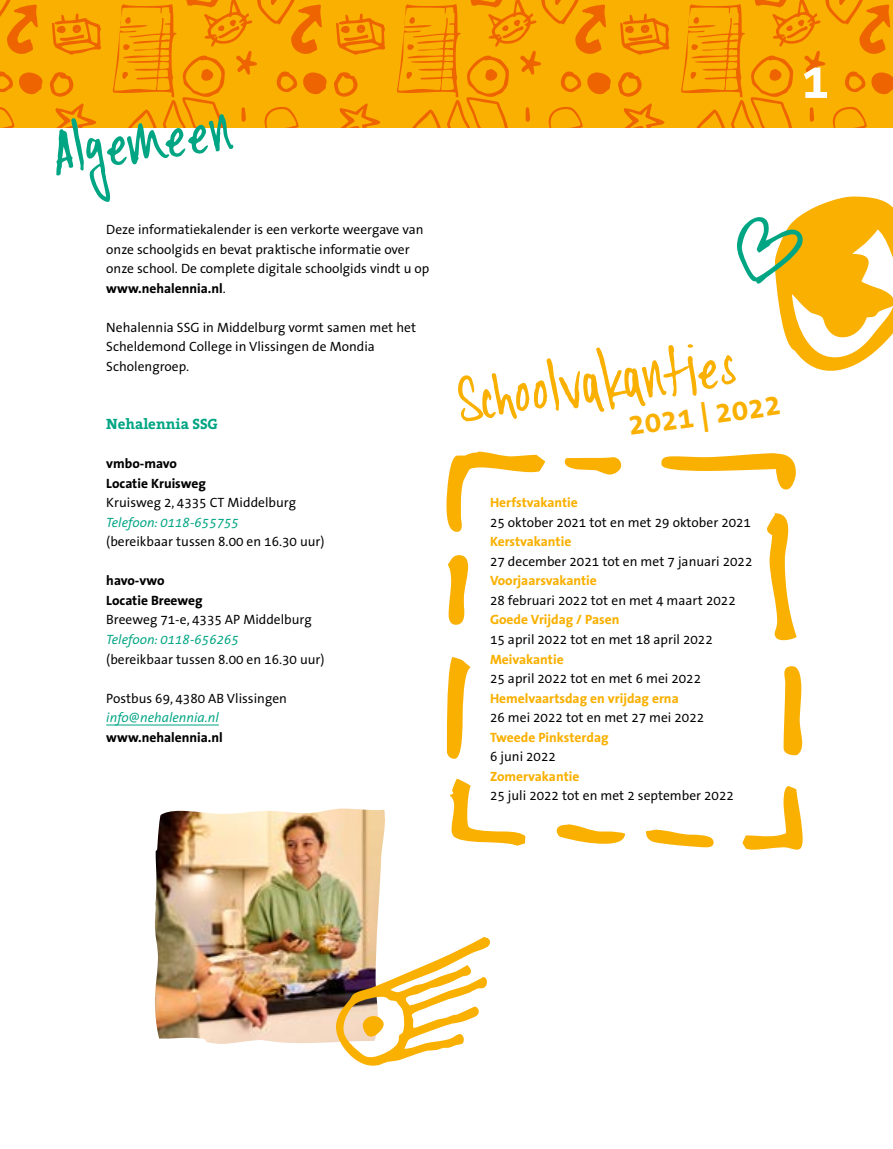
<style>
.page{position:relative;width:893px;height:1149px;background:#fff}
.page>*{position:absolute;margin:0;border:0;box-sizing:border-box;transform-origin:0 0}
.t1{font:300 52.5px "YWFT Signature";color:#f9b000}
.t2{font:300 52.5px "YWFT Signature";color:#00a583}
.t3{font:700 50.7px "The Sans Office";color:#fff}
.t4{font:700 30px "The Sans Office";color:#f9b000}
.t5{font:700 15px "The Serif Office";color:#00a583}
.t6{font:13.5px/19.5px "The Sans Office";color:#000}
.t7{font:700 13.5px "The Sans Office";color:#f9b000}
.t8{font:700 13.5px/19.5px "The Sans Office";color:#000}
.t9{font:italic 13.5px "The Sans Office";color:#00a583}
.s1{font-weight:700}
</style>
<div class="page">
<svg style="left:0;top:0;width:893px;height:128px;background:#f6a200"></svg>
<hr style="left:106px;top:724px;width:113px;height:1px;background:#00a583">
<svg style="left:446px;top:451px;width:357px;height:398px"></svg>
<img style="left:155px;top:808px;width:230px;height:235px">
<svg style="left:336px;top:936px;width:155px;height:130px"></svg>
<svg style="left:737px;top:196px;width:156px;height:175px"></svg>
<h1 class="t2" style="left:47px;top:125px;width:183px;rotate:-8deg">Algemeen</h1>
<p class="t6" style="left:106px;top:220px;width:325px">Deze informatiekalender is een verkorte weergave van onze schoolgids en bevat praktische informatie over onze school. De complete digitale schoolgids vindt u op <span class="s1">www.nehalennia.nl</span>.</p>
<p class="t6" style="left:106px;top:318px;width:311px">Nehalennia SSG in Middelburg vormt samen met het<br>Scheldemond College in Vlissingen de Mondia<br>Scholengroep.</p>
<p class="t5" style="left:106px;top:415px;width:113px">Nehalennia SSG</p>
<p class="t8" style="left:106px;top:454px;width:101px">vmbo-mavo<br>Locatie Kruisweg</p>
<p class="t6" style="left:106px;top:493px;width:191px">Kruisweg 2, 4335 CT Middelburg</p>
<p class="t9" style="left:106px;top:514px;width:134px">Telefoon: 0118-655755</p>
<p class="t6" style="left:106px;top:532px;width:220px">(bereikbaar tussen 8.00 en 16.30 uur)</p>
<p class="t8" style="left:106px;top:571px;width:98px">havo-vwo<br>Locatie Breeweg</p>
<p class="t6" style="left:106px;top:610px;width:207px">Breeweg 71-e, 4335 AP Middelburg</p>
<p class="t9" style="left:106px;top:631px;width:134px">Telefoon: 0118-656265</p>
<p class="t6" style="left:106px;top:649px;width:220px">(bereikbaar tussen 8.00 en 16.30 uur)</p>
<p class="t6" style="left:106px;top:688px;width:182px">Postbus 69, 4380 AB Vlissingen</p>
<p class="t9" style="left:106px;top:709px;width:114px">info@nehalennia.nl</p>
<p class="t8" style="left:106px;top:727px;width:118px">www.nehalennia.nl</p>
<h2 class="t3" style="left:801px;top:52px;width:29px">1</h2>
<h1 class="t1" style="left:453px;top:375px;width:283px;rotate:-8deg">Schoolvakanties</h1>
<h3 class="t4" style="left:626px;top:408px;width:155px;rotate:-8deg">2021 | 2022</h3>
<p class="t7" style="left:490px;top:495px;width:89px">Herfstvakantie</p>
<p class="t6" style="left:490px;top:513px;width:262px">25 oktober 2021 tot en met 29 oktober 2021</p>
<p class="t7" style="left:490px;top:534px;width:83px">Kerstvakantie</p>
<p class="t6" style="left:490px;top:552px;width:264px">27 december 2021 tot en met 7 januari 2022</p>
<p class="t7" style="left:490px;top:573px;width:108px">Voorjaarsvakantie</p>
<p class="t6" style="left:490px;top:591px;width:247px">28 februari 2022 tot en met 4 maart 2022</p>
<p class="t7" style="left:490px;top:612px;width:131px">Goede Vrijdag / Pasen</p>
<p class="t6" style="left:490px;top:630px;width:224px">15 april 2022 tot en met 18 april 2022</p>
<p class="t7" style="left:490px;top:651px;width:75px">Meivakantie</p>
<p class="t6" style="left:490px;top:669px;width:213px">25 april 2022 tot en met 6 mei 2022</p>
<p class="t7" style="left:490px;top:690px;width:190px">Hemelvaartsdag en vrijdag erna</p>
<p class="t6" style="left:490px;top:707px;width:216px">26 mei 2022 tot en met 27 mei 2022</p>
<p class="t7" style="left:490px;top:729px;width:120px">Tweede Pinksterdag</p>
<p class="t6" style="left:490px;top:746px;width:67px">6 juni 2022</p>
<p class="t7" style="left:490px;top:768px;width:91px">Zomervakantie</p>
<p class="t6" style="left:490px;top:785px;width:245px">25 juli 2022 tot en met 2 september 2022</p>
</div>
